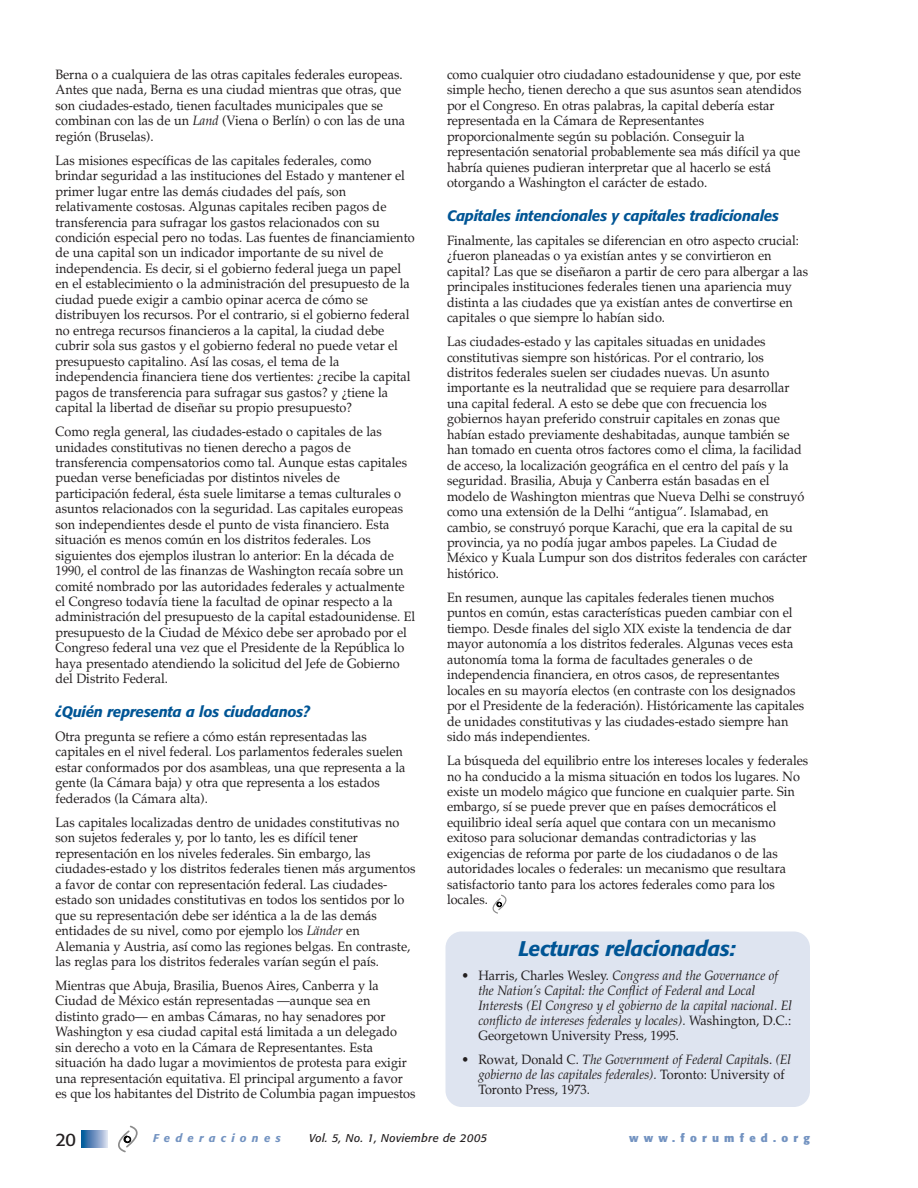
<style>
.page{position:relative;width:918px;height:1188px;background:#fff}
.page>*{position:absolute;margin:0;border:0;box-sizing:border-box;transform-origin:0 0}
.t1{font:italic 500 21px "Formata";letter-spacing:-.02em;color:#005595}
.t2{font:18px "Formata";color:#231f20}
.t3{font:italic 500 15px "Formata";letter-spacing:-.02em;color:#005595}
.t4{font:13.5px/15.5px "Palatino";color:#231f20;scale:.94 1}
.t5{font:italic 13.5px/15px "Palatino";color:#231f20;scale:.94 1}
.t6{font:italic 11.25px "Formata";letter-spacing:.03em;color:#231f20}
.t7{font:700 11.25px "Formata";letter-spacing:.465em;color:#7393c1}
.t8{font:italic 500 11.25px "Formata";letter-spacing:.465em;color:#7393c1}
.s1{font-style:italic}
.s2{font-style:normal}
</style>
<div class="page">
<svg style="left:81px;top:1130px;width:27px;height:18px"></svg>
<svg style="left:118px;top:1125px;width:20px;height:28px"></svg>
<svg style="left:492px;top:894px;width:15px;height:20px"></svg>
<div style="left:446px;top:932px;width:364px;height:175px;background:#dee4f0;border-radius:16px"></div>
<p class="t4" style="left:447px;top:68px;width:379px">como cualquier otro ciudadano estadounidense y que, por este simple hecho, tienen derecho a que sus asuntos sean atendidos por el Congreso. En otras palabras, la capital debería estar representada en la Cámara de Representantes proporcionalmente según su población. Conseguir la representación senatorial probablemente sea más difícil ya que habría quienes pudieran interpretar que al hacerlo se está otorgando a Washington el carácter de estado.</p>
<p class="t3" style="left:447px;top:209px;width:334px">Capitales intencionales y capitales tradicionales</p>
<p class="t4" style="left:447px;top:234px;width:386px">Finalmente, las capitales se diferencian en otro aspecto crucial: ¿fueron planeadas o ya existían antes y se convirtieron en capital? Las que se diseñaron a partir de cero para albergar a las principales instituciones federales tienen una apariencia muy distinta a las ciudades que ya existían antes de convertirse en capitales o que siempre lo habían sido.</p>
<p class="t4" style="left:447px;top:335px;width:385px">Las ciudades-estado y las capitales situadas en unidades constitutivas siempre son históricas. Por el contrario, los distritos federales suelen ser ciudades nuevas. Un asunto importante es la neutralidad que se requiere para desarrollar una capital federal. A esto se debe que con frecuencia los gobiernos hayan preferido construir capitales en zonas que habían estado previamente deshabitadas, aunque también se han tomado en cuenta otros factores como el clima, la facilidad de acceso, la localización geográfica en el centro del país y la seguridad. Brasilia, Abuja y Canberra están basadas en el modelo de Washington mientras que Nueva Delhi se construyó como una extensión de la Delhi “antigua”. Islamabad, en cambio, se construyó porque Karachi, que era la capital de su provincia, ya no podía jugar ambos papeles. La Ciudad de México y Kuala Lumpur son dos distritos federales con carácter histórico.</p>
<p class="t4" style="left:447px;top:591px;width:382px">En resumen, aunque las capitales federales tienen muchos puntos en común, estas características pueden cambiar con el tiempo. Desde finales del siglo XIX existe la tendencia de dar mayor autonomía a los distritos federales. Algunas veces esta autonomía toma la forma de facultades generales o de independencia financiera, en otros casos, de representantes locales en su mayoría electos (en contraste con los designados por el Presidente de la federación). Históricamente las capitales de unidades constitutivas y las ciudades-estado siempre han sido más independientes.</p>
<p class="t4" style="left:447px;top:754px;width:386px">La búsqueda del equilibrio entre los intereses locales y federales no ha conducido a la misma situación en todos los lugares. No existe un modelo mágico que funcione en cualquier parte. Sin embargo, sí se puede prever que en países democráticos el equilibrio ideal sería aquel que contara con un mecanismo exitoso para solucionar demandas contradictorias y las exigencias de reforma por parte de los ciudadanos o de las autoridades locales o federales: un mecanismo que resultara satisfactorio tanto para los actores federales como para los locales.</p>
<p class="t4" style="left:55px;top:68px;width:373px">Berna o a cualquiera de las otras capitales federales europeas.<br>Antes que nada, Berna es una ciudad mientras que otras, que son ciudades-estado, tienen facultades municipales que se combinan con las de un <span class="s1">Land</span> (Viena o Berlín) o con las de una región (Bruselas).</p>
<p class="t4" style="left:55px;top:154px;width:384px">Las misiones específicas de las capitales federales, como brindar seguridad a las instituciones del Estado y mantener el primer lugar entre las demás ciudades del país, son relativamente costosas. Algunas capitales reciben pagos de transferencia para sufragar los gastos relacionados con su condición especial pero no todas. Las fuentes de financiamiento de una capital son un indicador importante de su nivel de independencia. Es decir, si el gobierno federal juega un papel en el establecimiento o la administración del presupuesto de la ciudad puede exigir a cambio opinar acerca de cómo se distribuyen los recursos. Por el contrario, si el gobierno federal no entrega recursos financieros a la capital, la ciudad debe cubrir sola sus gastos y el gobierno federal no puede vetar el presupuesto capitalino. Así las cosas, el tema de la independencia financiera tiene dos vertientes: ¿recibe la capital pagos de transferencia para sufragar sus gastos? y ¿tiene la capital la libertad de diseñar su propio presupuesto?</p>
<p class="t4" style="left:55px;top:425px;width:384px">Como regla general, las ciudades-estado o capitales de las unidades constitutivas no tienen derecho a pagos de transferencia compensatorios como tal. Aunque estas capitales puedan verse beneficiadas por distintos niveles de participación federal, ésta suele limitarse a temas culturales o asuntos relacionados con la seguridad. Las capitales europeas son independientes desde el punto de vista financiero. Esta situación es menos común en los distritos federales. Los siguientes dos ejemplos ilustran lo anterior: En la década de 1990, el control de las finanzas de Washington recaía sobre un comité nombrado por las autoridades federales y actualmente el Congreso todavía tiene la facultad de opinar respecto a la administración del presupuesto de la capital estadounidense. El presupuesto de la Ciudad de México debe ser aprobado por el Congreso federal una vez que el Presidente de la República lo haya presentado atendiendo la solicitud del Jefe de Gobierno del Distrito Federal.</p>
<p class="t3" style="left:55px;top:706px;width:256px">¿Quién representa a los ciudadanos?</p>
<p class="t4" style="left:55px;top:730px;width:374px">Otra pregunta se refiere a cómo están representadas las capitales en el nivel federal. Los parlamentos federales suelen estar conformados por dos asambleas, una que representa a la gente (la Cámara baja) y otra que representa a los estados federados (la Cámara alta).</p>
<p class="t4" style="left:55px;top:816px;width:384px">Las capitales localizadas dentro de unidades constitutivas no son sujetos federales y, por lo tanto, les es difícil tener representación en los niveles federales. Sin embargo, las ciudades-estado y los distritos federales tienen más argumentos a favor de contar con representación federal. Las ciudades&shy;estado son unidades constitutivas en todos los sentidos por lo que su representación debe ser idéntica a la de las demás entidades de su nivel, como por ejemplo los <span class="s1">Länder</span> en Alemania y Austria, así como las regiones belgas. En contraste, las reglas para los distritos federales varían según el país.</p>
<p class="t4" style="left:55px;top:979px;width:385px">Mientras que Abuja, Brasilia, Buenos Aires, Canberra y la Ciudad de México están representadas —aunque sea en distinto grado— en ambas Cámaras, no hay senadores por Washington y esa ciudad capital está limitada a un delegado sin derecho a voto en la Cámara de Representantes. Esta situación ha dado lugar a movimientos de protesta para exigir una representación equitativa. El principal argumento a favor es que los habitantes del Distrito de Columbia pagan impuestos</p>
<p class="t8" style="left:153px;top:1133px;width:129px">Federaciones</p>
<p class="t6" style="left:309px;top:1133px;width:180px">Vol. 5, No. 1, Noviembre de 2005</p>
<p class="t7" style="left:629px;top:1133px;width:182px">www.forumfed.org</p>
<h1 class="t1" style="left:518px;top:940px;width:219px">Lecturas relacionadas:</h1>
<p class="t5" style="left:478px;top:970px;width:335px;text-indent:-17px"><span class="s2">• Harris, Charles Wesley.</span> Congress and the Governance of the Nation’s Capital: the Conflict of Federal and Local Interest<span class="s2">s</span> (El Congreso y el gobierno de la capital nacional. El conflicto de intereses federales y locales). <span class="s2">Washington, D.C.:<br>Georgetown University Press, 1995.</span></p>
<p class="t5" style="left:478px;top:1053px;width:334px;text-indent:-17px"><span class="s2">• Rowat, Donald C.</span> The Government of Federal Capital<span class="s2">s.</span> (El gobierno de las capitales federales). <span class="s2">Toronto: University of<br>Toronto Press, 1973.</span></p>
<h2 class="t2" style="left:55px;top:1132px;width:22px">20</h2>
</div>
